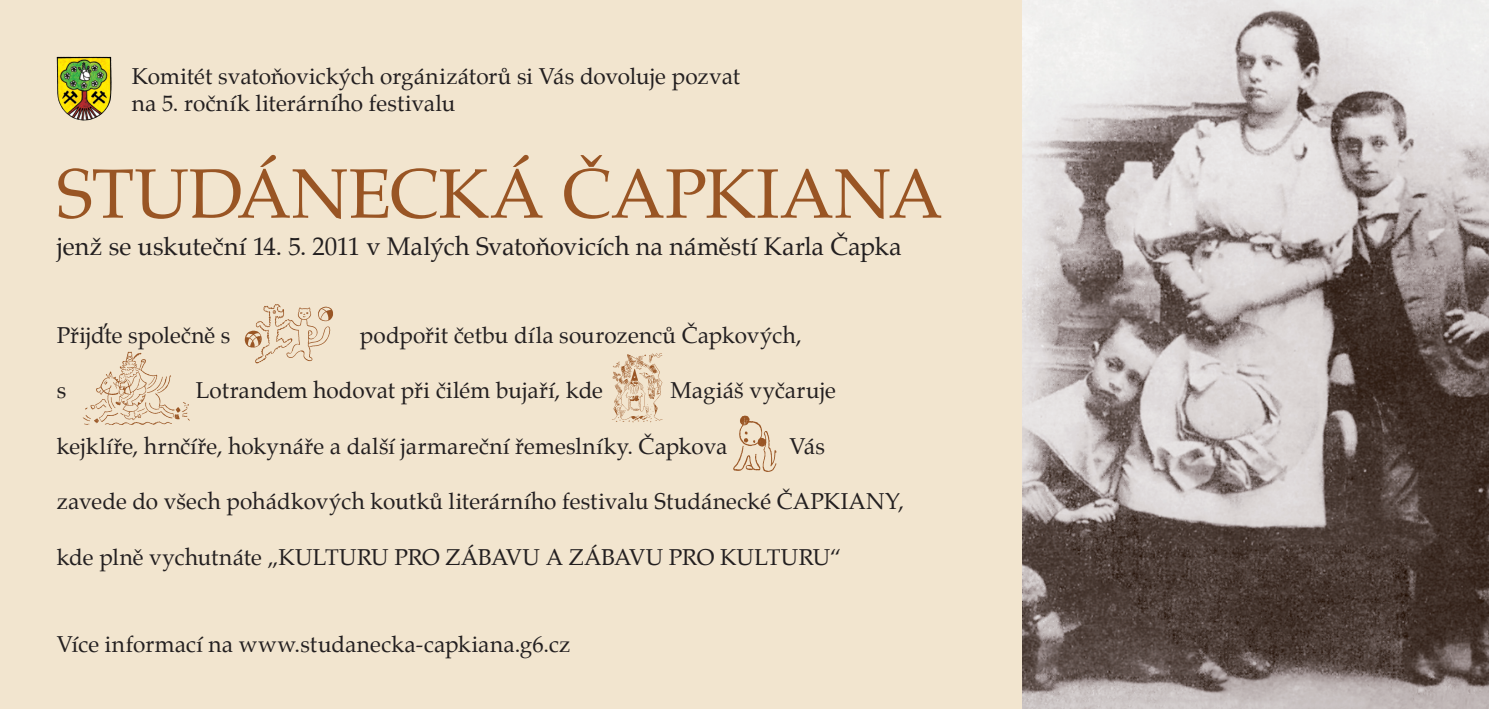
<style>
.page{position:relative;width:1489px;height:709px;background:#fff}
.page>*{position:absolute;margin:0;border:0;box-sizing:border-box;transform-origin:0 0}
.t1{font:70px "Palatino";letter-spacing:-.01em;color:#995524}
.t2{font:25px "Palatino";letter-spacing:-.005em;color:#231f20}
.t3{font:22.5px/27px "Palatino";letter-spacing:.005em;color:#231f20}
</style>
<div class="page">
<div style="left:0;top:0;width:1042px;height:709px;background:#f2e5cf"></div>
<img style="left:57px;top:57px;width:4px;height:48px">
<img style="left:1022px;top:0;width:466px;height:709px">
<img style="left:82px;top:351px;width:108px;height:74px">
<img style="left:612px;top:353px;width:51px;height:70px">
<img style="left:733px;top:415px;width:44px;height:57px">
<img style="left:244px;top:304px;width:89px;height:60px">
<p class="t3" style="left:132px;top:62px;width:609px">Komitét svatoňovických orgánizátorů si Vás dovoluje pozvat na 5. ročník literárního festivalu</p>
<h1 class="t1" style="left:57px;top:136px;width:887px">Studánecká ČAPKIANA</h1>
<p class="t2" style="left:57px;top:225px;width:846px">jenž se uskuteční 14. 5. 2011 v Malých Svatoňovicích na náměstí Karla Čapka</p>
<p class="t3" style="left:57px;top:322px;width:175px">Přijďte společně s</p>
<p class="t3" style="left:360px;top:322px;width:443px">podpořit četbu díla sourozenců Čapkových,</p>
<p class="t3" style="left:57px;top:377px;width:11px">s</p>
<p class="t3" style="left:196px;top:377px;width:409px">Lotrandem hodovat při čilém bujaří, kde</p>
<p class="t3" style="left:670px;top:377px;width:167px">Magiáš vyčaruje</p>
<p class="t3" style="left:57px;top:432px;width:672px">kejklíře, hrnčíře, hokynáře a další jarmareční řemeslníky. Čapkova</p>
<p class="t3" style="left:789px;top:432px;width:37px">Vás</p>
<p class="t3" style="left:57px;top:488px;width:848px">zavede do všech pohádkových koutků literárního festivalu Studánecké ČAPKIANY,</p>
<p class="t3" style="left:57px;top:543px;width:785px">kde plně vychutnáte „KULTURU PRO ZÁBAVU A ZÁBAVU PRO KULTURU“</p>
<p class="t3" style="left:57px;top:631px;width:515px">Více informací na www.studanecka-capkiana.g6.cz</p>
</div>
